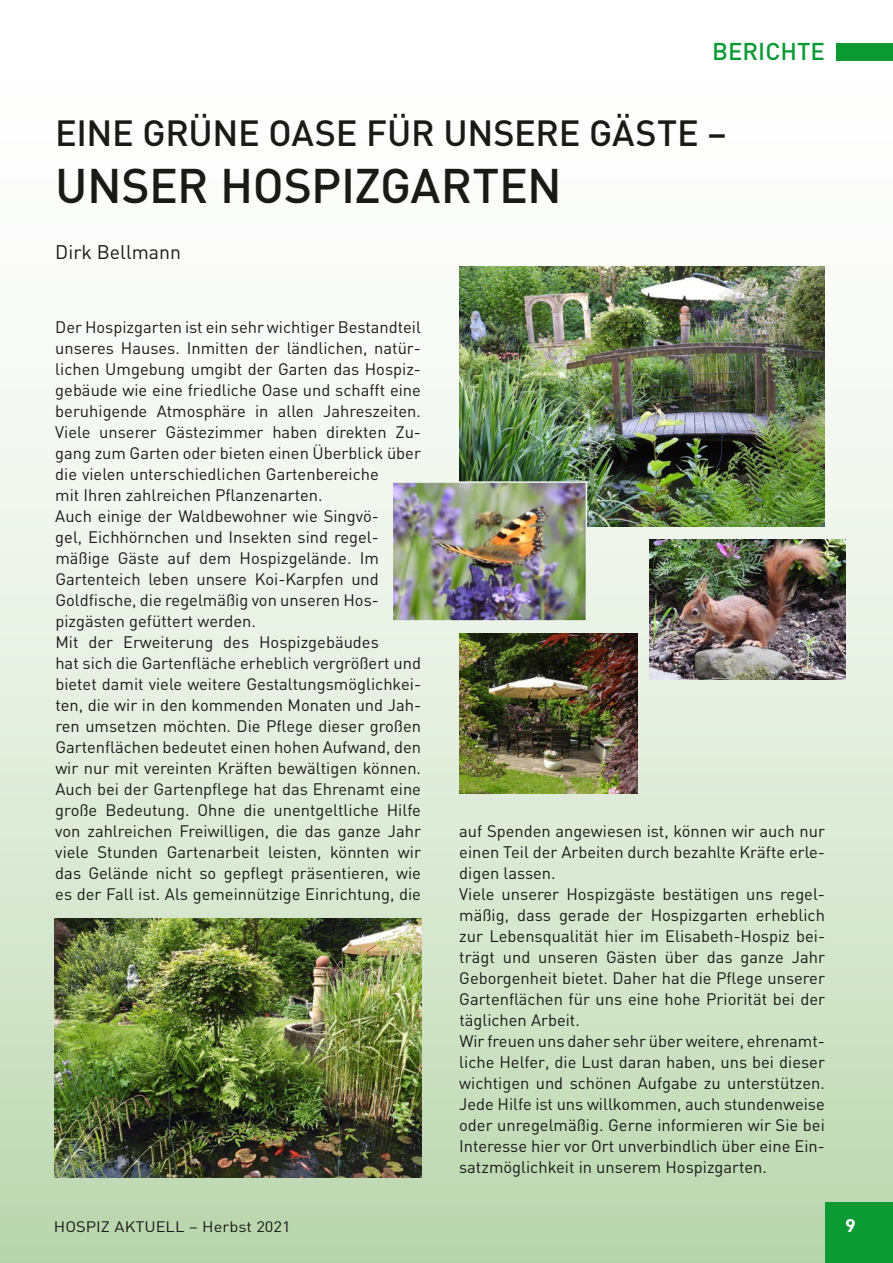
<style>
.page{position:relative;width:893px;height:1263px;background:#fff}
.page>*{position:absolute;margin:0;border:0;box-sizing:border-box;transform-origin:0 0}
.t1{font:500 48px "DIN";letter-spacing:-.01em;color:#1a1a18}
.t2{font:500 36px "DIN";letter-spacing:-.01em;color:#1a1a18}
.t3{font:500 24px "DIN";color:#0b9a33}
.t4{font:19.5px "DIN";color:#1a1a18}
.t5{font:700 18px "DIN";color:#fff;scale:1.1 1}
.t6{font:16.5px/21px "DIN";color:#1a1a18}
.t7{font:15px "DIN";color:#1a1a18;scale:1.1 1}
</style>
<div class="page">
<div style="left:0;top:0;width:893px;height:1263px;background:linear-gradient(to bottom,#fff,#c1dab6)"></div>
<div style="left:837px;top:43px;width:56px;height:17px;background:#0b9a33"></div>
<img style="left:459px;top:267px;width:366px;height:259px">
<img style="left:459px;top:633px;width:178px;height:161px">
<img style="left:55px;top:918px;width:367px;height:260px">
<img style="left:395px;top:484px;width:189px;height:135px">
<div style="left:392px;top:481px;width:195px;height:141px;border:2px solid #eef5eb"></div>
<img style="left:649px;top:539px;width:196px;height:140px">
<div style="left:826px;top:1202px;width:67px;height:61px;background:#0b9a33"></div>
<h3 class="t3" style="left:712px;top:36px;width:114px">BERICHTE</h3>
<h2 class="t2" style="left:55px;top:109px;width:673px">EINE GRÜNE OASE FÜR UNSERE GÄSTE –</h2>
<h1 class="t1" style="left:55px;top:155px;width:508px">UNSER HOSPIZGARTEN</h1>
<p class="t4" style="left:55px;top:240px;width:127px">Dirk Bellmann</p>
<p class="t6" style="left:55px;top:316px;width:367px">Der Hospizgarten ist ein sehr wichtiger Bestandteil unseres Hauses. Inmitten der ländlichen, natür&shy;lichen Umgebung umgibt der Garten das Hospiz&shy;gebäude wie eine friedliche Oase und schafft eine beruhigende Atmosphäre in allen Jahreszeiten.<br>Viele unserer Gästezimmer haben direkten Zu&shy;gang zum Garten oder bieten einen Überblick über die vielen unterschiedlichen Gartenbereiche<br>mit Ihren zahlreichen Pflanzenarten.<br>Auch einige der Waldbewohner wie Singvö-<br>gel, Eichhörnchen und Insekten sind regel&shy;mäßige Gäste auf dem Hospizgelände. Im Gartenteich leben unsere Koi-Karpfen und Goldfische, die regelmäßig von unseren Hos&shy;pizgästen gefüttert werden.<br>Mit der Erweiterung des Hospizgebäudes<br>hat sich die Gartenfläche erheblich vergrößert und bietet damit viele weitere Gestaltungsmöglichkei&shy;ten, die wir in den kommenden Monaten und Jah&shy;ren umsetzen möchten. Die Pflege dieser großen Gartenflächen bedeutet einen hohen Aufwand, den wir nur mit vereinten Kräften bewältigen können.<br>Auch bei der Gartenpflege hat das Ehrenamt eine große Bedeutung. Ohne die unentgeltliche Hilfe von zahlreichen Freiwilligen, die das ganze Jahr viele Stunden Gartenarbeit leisten, könnten wir das Gelände nicht so gepflegt präsentieren, wie es der Fall ist. Als gemeinnützige Einrichtung, die</p>
<p class="t6" style="left:459px;top:820px;width:367px">auf Spenden angewiesen ist, können wir auch nur einen Teil der Arbeiten durch bezahlte Kräfte erle&shy;digen lassen.<br>Viele unserer Hospizgäste bestätigen uns regel&shy;mäßig, dass gerade der Hospizgarten erheblich zur Lebensqualität hier im Elisabeth-Hospiz bei&shy;trägt und unseren Gästen über das ganze Jahr Geborgenheit bietet. Daher hat die Pflege unserer Gartenflächen für uns eine hohe Priorität bei der täglichen Arbeit.<br>Wir freuen uns daher sehr über weitere, ehrenamt&shy;liche Helfer, die Lust daran haben, uns bei dieser wichtigen und schönen Aufgabe zu unterstützen.<br>Jede Hilfe ist uns willkommen, auch stundenweise oder unregelmäßig. Gerne informieren wir Sie bei Interesse hier vor Ort unverbindlich über eine Ein&shy;satzmöglichkeit in unserem Hospizgarten.</p>
<p class="t7" style="left:54px;top:1217px;width:217px">HOSPIZ AKTUELL – Herbst 2021</p>
<p class="t5" style="left:845px;top:1214px;width:11px">9</p>
</div>
